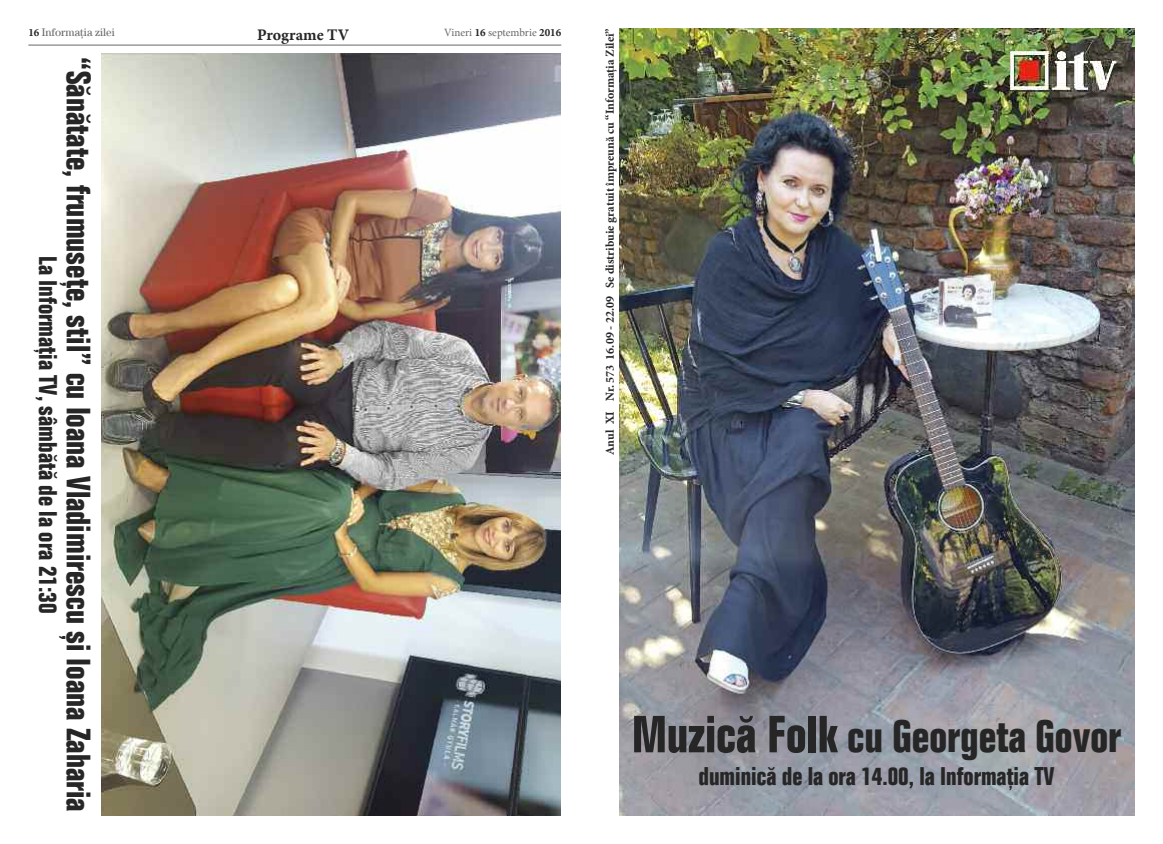
<style>
.page{position:relative;width:1163px;height:844px;background:#fff}
.page>*{position:absolute;margin:0;border:0;box-sizing:border-box;transform-origin:0 0}
.t1{font:condensed 44px "IZ BC Folio";color:#272627}
.t2{font:condensed 33px "IZ BC Folio";color:#272627}
.t3{font:condensed 25px "IZ BC Folio";color:#272627}
.t4{font:16px "IZ Minion Pro Bold";letter-spacing:.005em;color:#272627}
.t5{font:12px "IZ Minion Pro Bold";color:#272627}
.t6{font:11px "IZ Minion Pro Regular";color:#686768}
.t7{font:11px "IZ Century Std Book";color:#686768}
.s1{font-family:"IZ Minion Pro Bold";color:#272627}
.s2{font-size:51px}
</style>
<div class="page">
<hr style="left:28px;top:45px;width:533px;height:1px;background:#686768">
<img style="left:102px;top:53px;width:458px;height:762px">
<img style="left:619px;top:29px;width:515px;height:786px">
<img style="left:1009px;top:51px;width:108px;height:41px">
<p class="t7" style="left:28px;top:29px;width:88px"><span class="s1">16</span> Informa\ia zilei</p>
<h3 class="t4" style="left:257px;top:28px;width:94px">Programe TV</h3>
<p class="t6" style="left:444px;top:28px;width:118px">vineri <span class="s1">16</span> septembrie <span class="s1">2016</span></p>
<p class="t5" style="left:605px;top:455px;width:428px;rotate:-90deg">Anul XI Nr. 573 16.09 - 22.09 Se distribuie gratuit `mpreun[ cu “Informa\ia Zilei”</p>
<h2 class="t2" style="left:90px;top:57px;width:755px;rotate:90deg">“S[n[tate, frumuse\e, stil” cu Ioana Vladimirescu ;i Ioana Zaharia</h2>
<h3 class="t3" style="left:57px;top:255px;width:359px;rotate:90deg">La Informa\ia TV, s]mb[t[ de la ora 21&lt;30</h3>
<h1 class="t1" style="left:632px;top:720px;width:490px"><span class="s2">Muzic[ Folk</span> cu Georgeta Govor</h1>
<h3 class="t3" style="left:698px;top:766px;width:357px">duminic[ de la ora 14.00, la Informa\ia TV</h3>
</div>
